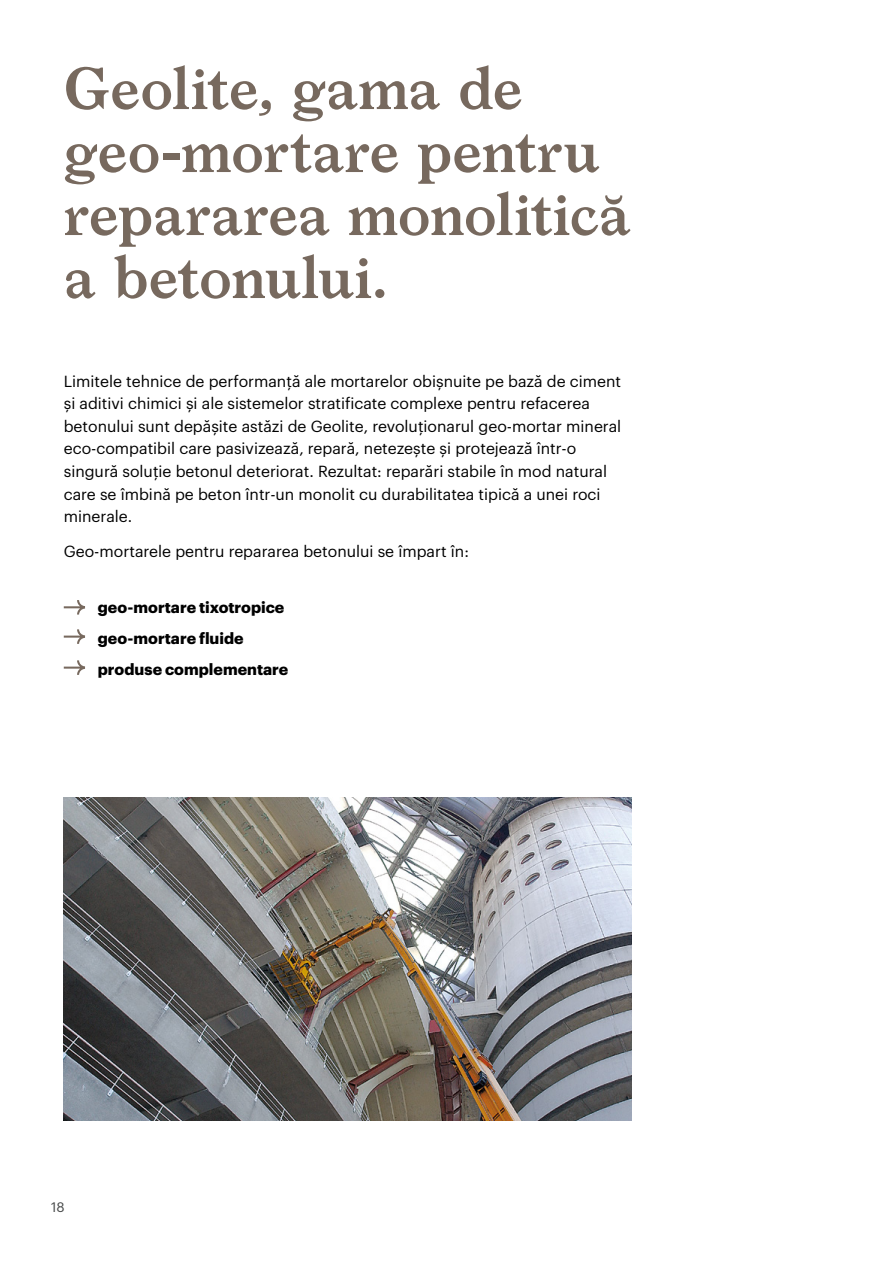
<style>
.page{position:relative;width:893px;height:1263px;background:#fff}
.page>*{position:absolute;margin:0;border:0;box-sizing:border-box;transform-origin:0 0}
.t1{font:600 57px/63px "Larish Neue";letter-spacing:-.005em;color:#77695e}
.t2{font:15.75px/22.5px "Graphik";color:#000}
.t3{font:700 15.75px/31px "Graphik";color:#000}
.t4{font:13.5px "Graphik";color:#474949}
</style>
<div class="page">
<svg style="left:64px;top:600px;width:21px;height:14px"></svg>
<svg style="left:64px;top:629px;width:21px;height:15px"></svg>
<svg style="left:64px;top:660px;width:21px;height:15px"></svg>
<img style="left:64px;top:797px;width:567px;height:324px">
<h1 class="t1" style="left:64px;top:53px;width:568px">Geolite, gama de geo-mortare pentru repararea monolitică a betonului.</h1>
<p class="t2" style="left:64px;top:369px;width:559px">Limitele tehnice de performanță ale mortarelor obișnuite pe bază de ciment și aditivi chimici și ale sistemelor stratificate complexe pentru refacerea betonului sunt depășite astăzi de Geolite, revoluționarul geo-mortar mineral eco-compatibil care pasivizează, repară, netezește și protejează într-o singură soluție betonul deteriorat. Rezultat: reparări stabile în mod natural care se îmbină pe beton într-un monolit cu durabilitatea tipică a unei roci minerale.</p>
<p class="t2" style="left:64px;top:539px;width:407px">Geo-mortarele pentru repararea betonului se împart în:</p>
<p class="t3" style="left:98px;top:590px;width:192px">geo-mortare tixotropice geo-mortare fluide produse complementare</p>
<p class="t4" style="left:51px;top:1197px;width:15px">18</p>
</div>
